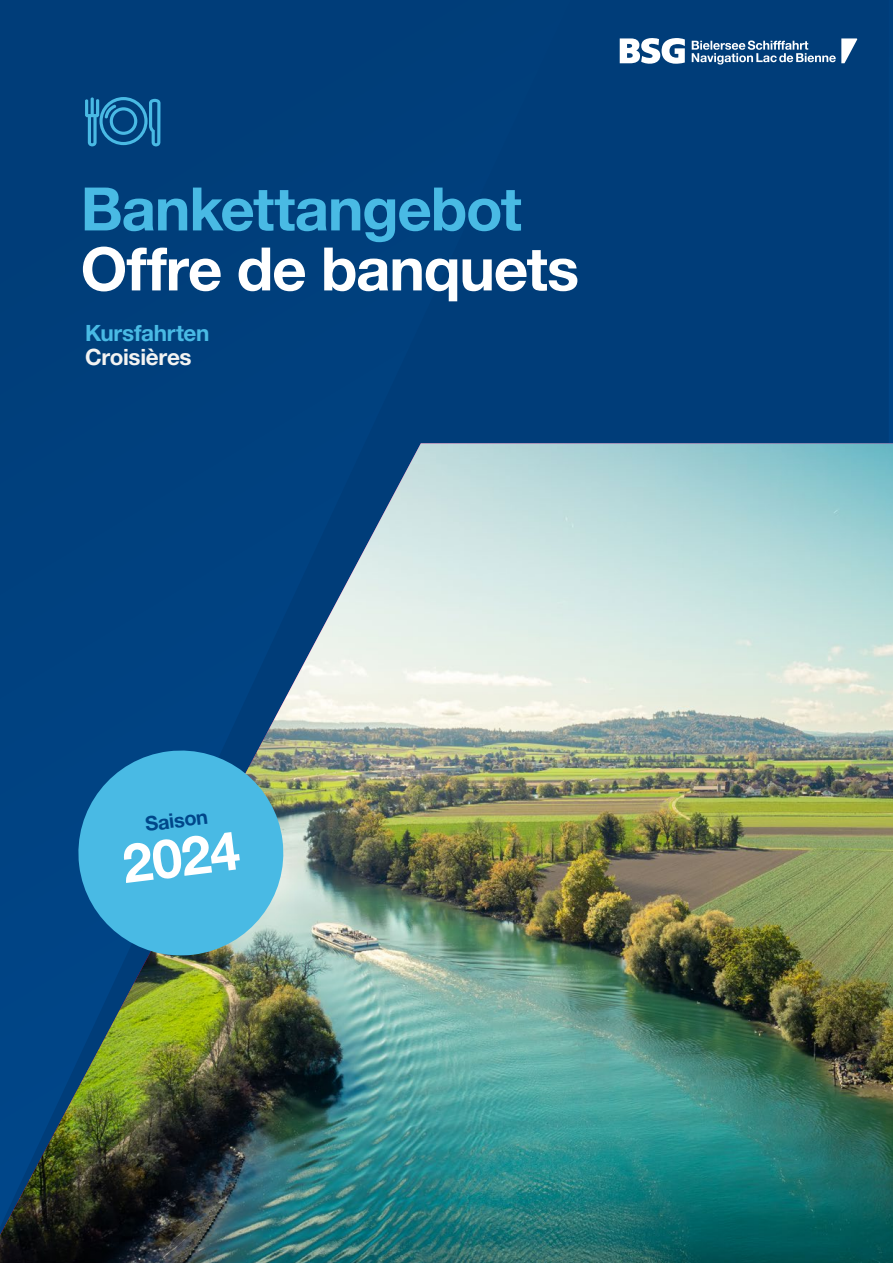
<style>
.page{position:relative;width:893px;height:1263px;background:#fff}
.page>*{position:absolute;margin:0;border:0;box-sizing:border-box;transform-origin:0 0}
.t1{font:700 60px "Helvetica Neue LT Pro";letter-spacing:-.02em;color:#fff}
.t2{font:700 60px "Helvetica Neue LT Pro";letter-spacing:-.02em;color:#49bae4}
.t3{font:700 54px "Helvetica Neue LT Pro";color:#fff}
.t4{font:700 22.5px "Helvetica Neue LT Pro";letter-spacing:-.01em;color:#49bae4}
.t5{font:700 22.5px "Helvetica Neue LT Pro";letter-spacing:-.015em;color:#f3f3f2}
.t6{font:700 20.1px "Helvetica Neue LT Pro";color:#00478a}
</style>
<div class="page">
<div style="left:0;top:0;width:889px;height:443px;background:#003d79"></div>
<img style="left:0;top:443px;width:893px;height:820px">
<svg style="left:72px;top:744px;width:217px;height:217px;background:#47a3c8"></svg>
<svg style="left:534px;top:0;width:359px;height:108px;background:#104981"></svg>
<svg style="left:85px;top:97px;width:75px;height:49px;background:#1b6ca1"></svg>
<p class="t2" style="left:81px;top:172px;width:443px">Bankettangebot</p>
<p class="t1" style="left:81px;top:232px;width:500px">Offre de banquets</p>
<p class="t4" style="left:85px;top:319px;width:126px">Kursfahrten</p>
<p class="t5" style="left:85px;top:343px;width:108px">Croisières</p>
<p class="t6" style="left:144px;top:812px;width:65px;rotate:-7deg">Saison</p>
<p class="t3" style="left:119px;top:831px;width:119px;rotate:-7deg">2024</p>
</div>
